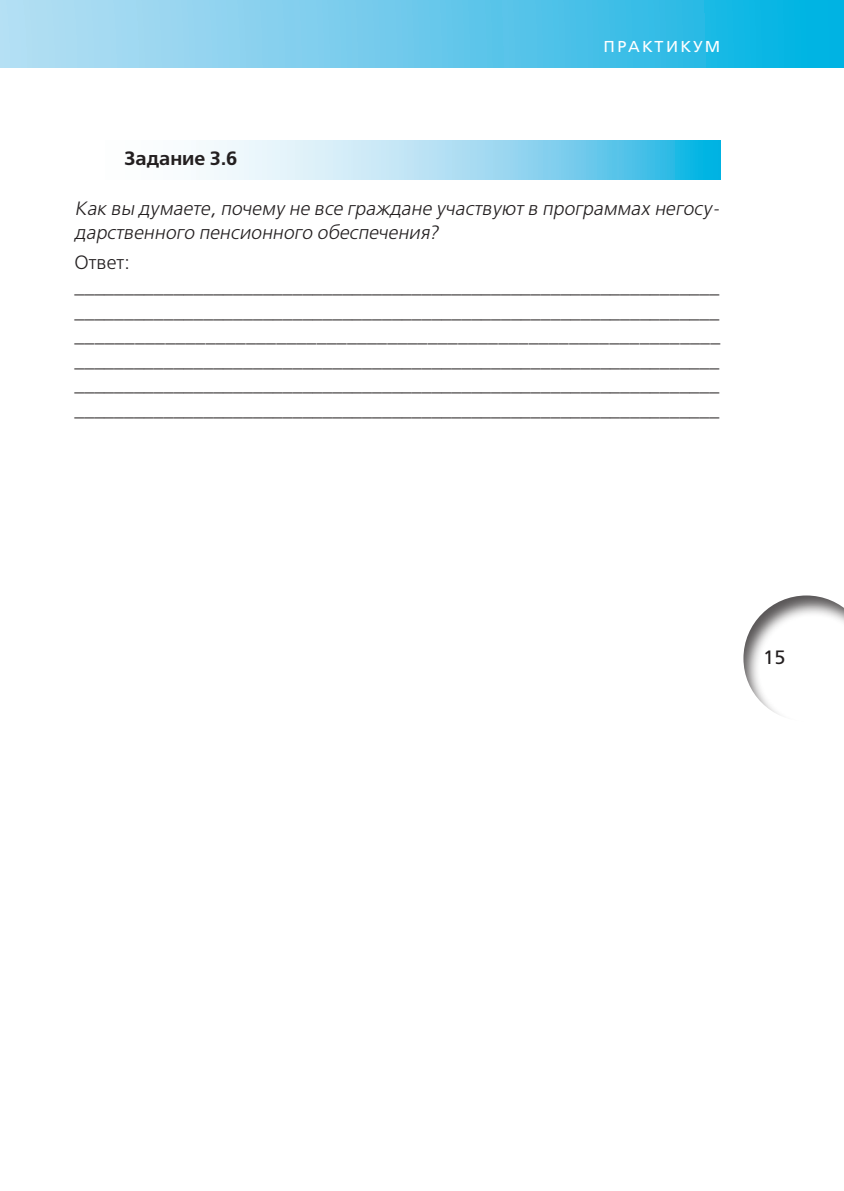
<style>
.page{position:relative;width:844px;height:1191px;background:#fff}
.page>*{position:absolute;margin:0;border:0;box-sizing:border-box;transform-origin:0 0}
.t1{font:19.25px/24.5px "Free Set C San Pin";color:#231f20;text-align:justify}
.t2{font:italic 19.25px/24.5px "Free Set C";color:#231f20}
.t3{font:700 19.25px "Free Set C";color:#231f20}
.t4{font:19.25px "Free Set C";color:#231f20}
.t5{font:15.75px "Free Set C San Pin";letter-spacing:.15em;color:#fff}
</style>
<div class="page">
<div style="left:0;top:0;width:843px;height:68px;background:linear-gradient(to right,#c1dff4,#06b2e2)"></div>
<div style="left:742px;top:595px;width:101px;height:127px;background:#231f20;opacity:.75"></div>
<svg style="left:199px;top:141px;width:521px;height:38px;background:#9cdaf1"></svg>
<p class="t5" style="left:603px;top:38px;width:118px">ПРАКТИКУМ</p>
<p class="t3" style="left:124px;top:148px;width:115px">Задание 3.6</p>
<p class="t2" style="left:74px;top:196px;width:650px">Как вы думаете, почему не все граждане участвуют в программах негосу&shy;дарственного пенсионного обеспечения?</p>
<p class="t4" style="left:74px;top:252px;width:57px">Ответ:</p>
<p class="t1" style="left:74px;top:274px;width:647px">_________________________________________________________________ _________________________________________________________________ ________________________________________________________________ _________________________________________________________________ _________________________________________________________________ _________________________________________________________________</p>
<p class="t1" style="left:763px;top:645px;width:24px">15</p>
</div>
